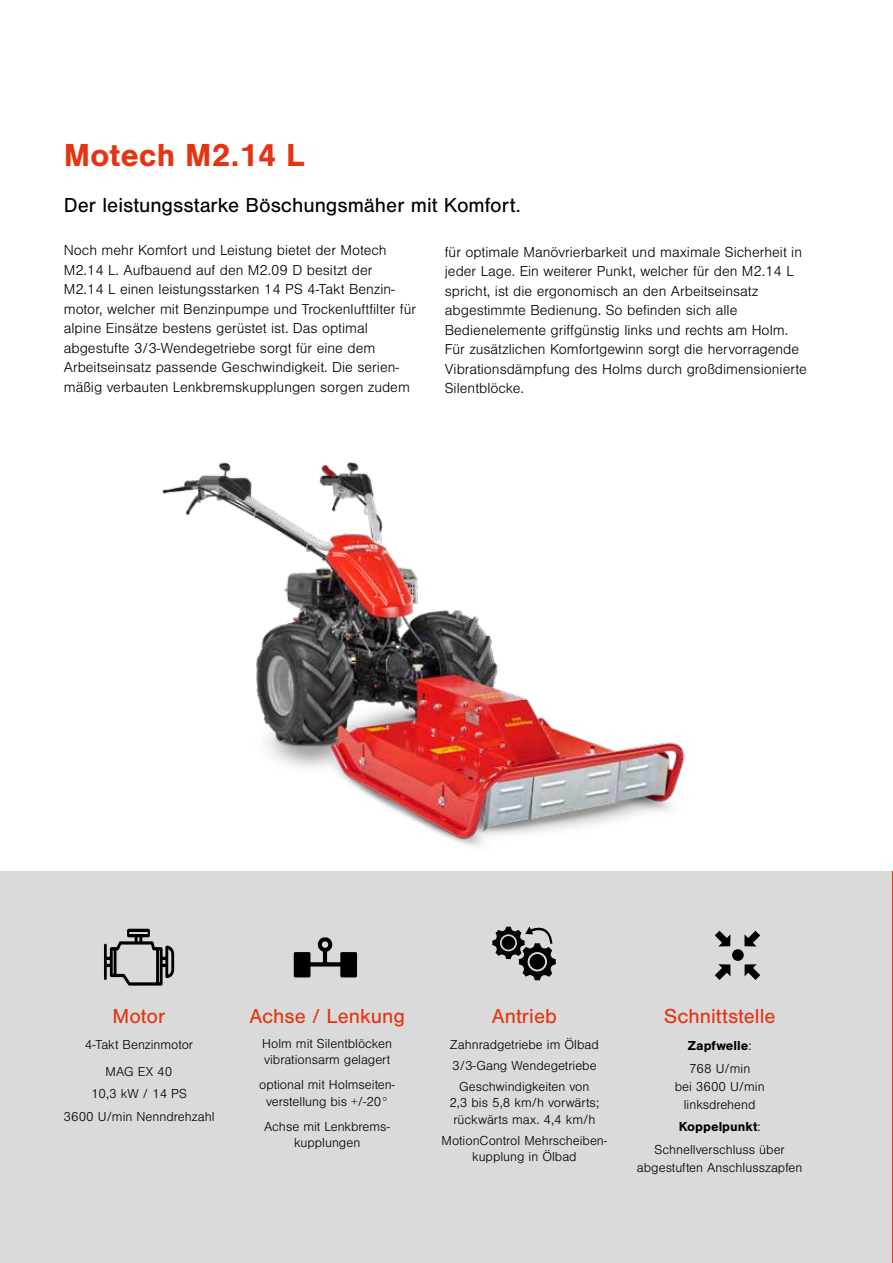
<style>
.page{position:relative;width:893px;height:1263px;background:#fff}
.page>*{position:absolute;margin:0;border:0;box-sizing:border-box;transform-origin:0 0}
.t1{font:700 33px "Nimbus San";color:#e63312}
.t2{font:21px "Nimbus San";color:#000}
.t3{font:21px "Nimbus San";color:#e63312}
.t4{font:300 15px/19.5px "Nimbus San";color:#000}
.t5{font:300 13.5px/16.5px "Nimbus San";color:#000;text-align:center}
.t6{font:700 13.5px/22.5px "Nimbus San";color:#000}
.s1{font-weight:300}
.s2{font-weight:700}
</style>
<div class="page">
<div style="left:0;top:872px;width:892px;height:391px;background:#dadada"></div>
<img style="left:162px;top:461px;width:523px;height:386px">
<svg style="left:492px;top:926px;width:64px;height:55px"></svg>
<svg style="left:294px;top:937px;width:63px;height:40px"></svg>
<svg style="left:744px;top:931px;width:16px;height:15px"></svg>
<svg style="left:715px;top:964px;width:15px;height:16px"></svg>
<svg style="left:745px;top:964px;width:15px;height:16px"></svg>
<svg style="left:715px;top:931px;width:15px;height:15px"></svg>
<div style="left:732px;top:949px;width:12px;height:12px;background:#000;border-radius:50%"></div>
<hr style="left:892px;top:872px;width:1px;height:391px;background:#e63312">
<svg style="left:104px;top:929px;width:70px;height:56px"></svg>
<h1 class="t1" style="left:64px;top:136px;width:242px">Motech M2.14 L</h1>
<h2 class="t2" style="left:64px;top:193px;width:458px">Der leistungsstarke Böschungsmäher mit Komfort.</h2>
<p class="t4" style="left:64px;top:241px;width:354px">Noch mehr Komfort und Leistung bietet der Motech M2.14 L. Aufbauend auf den M2.09 D besitzt der M2.14 L einen leistungsstarken 14 PS 4-Takt Benzin&shy;motor, welcher mit Benzinpumpe und Trockenluftfilter für alpine Einsätze bestens gerüstet ist. Das optimal abgestufte 3/3-Wendegetriebe sorgt für eine dem Arbeitseinsatz passende Geschwindigkeit. Die serien&shy;mäßig verbauten Lenkbremskupplungen sorgen zudem</p>
<p class="t4" style="left:445px;top:242px;width:363px">für optimale Manövrierbarkeit und maximale Sicherheit in jeder Lage. Ein weiterer Punkt, welcher für den M2.14 L spricht, ist die ergonomisch an den Arbeitseinsatz abgestimmte Bedienung. So befinden sich alle Bedienelemente griffgünstig links und rechts am Holm.<br>Für zusätzlichen Komfortgewinn sorgt die hervorragende Vibrationsdämpfung des Holms durch großdimensionierte Silentblöcke.</p>
<h2 class="t3" style="left:113px;top:1004px;width:54px">Motor</h2>
<p class="t5" style="left:85px;top:1031px;width:110px;line-height:26.7px">4-Takt Benzinmotor<br>MAG EX 40</p>
<p class="t5" style="left:64px;top:1083px;width:152px;line-height:22.5px">10,3 kW / 14 PS<br>3600 U/min Nenndrehzahl</p>
<h2 class="t3" style="left:249px;top:1004px;width:157px">Achse / Lenkung</h2>
<p class="t5" style="left:262px;top:1035px;width:131px;text-align:left">Holm mit Silentblöcken vibrationsarm gelagert</p>
<p class="t5" style="left:259px;top:1077px;width:137px">optional mit Holmseiten&shy;verstellung bis +/-20°</p>
<p class="t5" style="left:264px;top:1118px;width:128px">Achse mit Lenkbrems&shy;kupplungen</p>
<h2 class="t3" style="left:492px;top:1004px;width:67px">Antrieb</h2>
<p class="t5" style="left:450px;top:1034px;width:150px;line-height:21px">Zahnradgetriebe im Ölbad<br>3/3-Gang Wendegetriebe<br>Geschwindigkeiten von</p>
<p class="t5" style="left:449px;top:1095px;width:151px;text-align:left">2,3 bis 5,8 km/h vorwärts; rückwärts max. 4,4 km/h</p>
<p class="t5" style="left:442px;top:1132px;width:167px">MotionControl Mehrscheiben&shy;kupplung in Ölbad</p>
<h2 class="t3" style="left:664px;top:1004px;width:113px">Schnittstelle</h2>
<p class="t6" style="left:688px;top:1034px;width:65px">Zapfwelle<span class="s1">:<br>768 U/min</span></p>
<p class="t5" style="left:675px;top:1077px;width:92px;line-height:18px">bei 3600 U/min linksdrehend</p>
<p class="t5" style="left:655px;top:1116px;width:132px;line-height:22.5px"><span class="s2">Koppelpunkt</span>:<br>Schnellverschluss über</p>
<p class="t5" style="left:637px;top:1159px;width:167px">abgestuften Anschlusszapfen</p>
</div>
